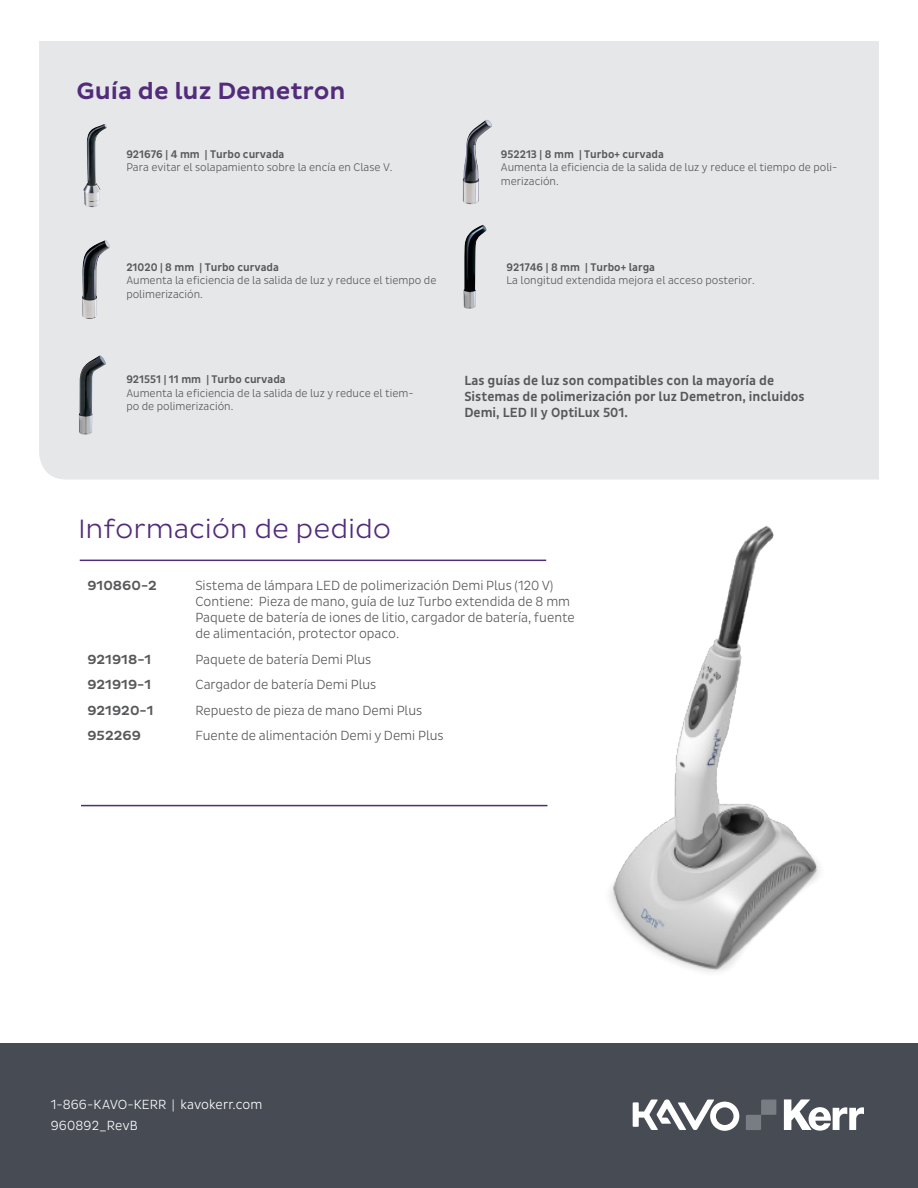
<style>
.page{position:relative;width:918px;height:1188px;background:#fff}
.page>*{position:absolute;margin:0;border:0;box-sizing:border-box;transform-origin:0 0}
.Category_Header{font:300 27px "Pluto Sans";letter-spacing:-.005em;color:#522b7b}
.t1{font:500 24px "Pluto Sans";color:#522b7b}
.t2{font:300 13.5px/16.2px "Pluto Sans Cond";color:#57585a}
.t3{font:500 13.5px/16.2px "Pluto Sans Cond";color:#57585a}
.Copy{font:300 13.5px "Pluto Sans Cond";letter-spacing:.01em;color:#fff}
.t4{font:500 13.5px "Pluto Sans";color:#57585a}
.t5{font:300 11.25px/13.5px "Pluto Sans Cond";color:#57585a}
.t6{font:500 11.25px "Pluto Sans Cond";color:#57585a}
</style>
<div class="page">
<div style="left:0;top:1044px;width:918px;height:144px;background:#464b54"></div>
<svg style="left:784px;top:1099px;width:80px;height:32px"></svg>
<svg style="left:746px;top:1100px;width:30px;height:30px"></svg>
<svg style="left:633px;top:1100px;width:106px;height:31px"></svg>
<div style="left:39px;top:41px;width:840px;height:439px;background:#e6e7e9"></div>
<img style="left:82px;top:240px;width:28px;height:79px">
<img style="left:463px;top:120px;width:29px;height:85px">
<img style="left:79px;top:355px;width:27px;height:80px">
<img style="left:83px;top:124px;width:24px;height:83px">
<img style="left:447px;top:213px;width:52px;height:101px">
<hr style="left:80px;top:560px;width:466px;height:1px;background:#522b7b">
<hr style="left:81px;top:805px;width:466px;height:1px;background:#522b7b">
<img style="left:423px;top:525px;width:397px;height:447px">
<p class="t1" style="left:77px;top:77px;width:271px">Guía de luz Demetron</p>
<p class="t6" style="left:126px;top:147px;width:160px">921676 | 4 mm | Turbo curvada</p>
<p class="t5" style="left:126px;top:161px;width:268px">Para evitar el solapamiento sobre la encía en Clase V.</p>
<p class="t6" style="left:501px;top:147px;width:165px">952213 | 8 mm | Turbo+ curvada</p>
<p class="t5" style="left:501px;top:161px;width:338px">Aumenta la eficiencia de la salida de luz y reduce el tiempo de poli&shy;merización.</p>
<p class="t6" style="left:126px;top:261px;width:154px">21020 | 8 mm | Turbo curvada</p>
<p class="t5" style="left:126px;top:274px;width:312px">Aumenta la eficiencia de la salida de luz y reduce el tiempo de polimerización.</p>
<p class="t6" style="left:507px;top:261px;width:150px">921746 | 8 mm | Turbo+ larga</p>
<p class="t5" style="left:507px;top:274px;width:250px">La longitud extendida mejora el acceso posterior.</p>
<p class="t6" style="left:126px;top:373px;width:161px">921551 | 11 mm | Turbo curvada</p>
<p class="t5" style="left:126px;top:386px;width:289px">Aumenta la eficiencia de la salida de luz y reduce el tiem&shy;po de polimerización.</p>
<p class="t3" style="left:464px;top:373px;width:342px">Las guías de luz son compatibles con la mayoría de<br>Sistemas de polimerización por luz Demetron, incluidos<br>Demi, LED II y OptiLux 501.</p>
<p class="Category_Header" style="left:78px;top:514px;width:314px">Información de pedido</p>
<p class="t4" style="left:87px;top:578px;width:71px">910860-2</p>
<p class="t2" style="left:195px;top:577px;width:360px">Sistema de lámpara LED de polimerización Demi Plus (120 V)</p>
<p class="t2" style="left:195px;top:593px;width:376px">Contiene: Pieza de mano, guía de luz Turbo extendida de 8 mm</p>
<p class="t2" style="left:195px;top:610px;width:381px">Paquete de batería de iones de litio, cargador de batería, fuente de alimentación, protector opaco.</p>
<p class="t4" style="left:87px;top:652px;width:65px">921918-1</p>
<p class="t2" style="left:195px;top:651px;width:177px">Paquete de batería Demi Plus</p>
<p class="t4" style="left:87px;top:677px;width:65px">921919-1</p>
<p class="t2" style="left:195px;top:677px;width:182px">Cargador de batería Demi Plus</p>
<p class="t4" style="left:87px;top:703px;width:68px">921920-1</p>
<p class="t2" style="left:195px;top:702px;width:228px">Repuesto de pieza de mano Demi Plus</p>
<p class="t4" style="left:87px;top:728px;width:55px">952269</p>
<p class="t2" style="left:195px;top:728px;width:250px">Fuente de alimentación Demi y Demi Plus</p>
<p class="Copy" style="left:51px;top:1097px;width:213px">1-866-KAVO-KERR | kavokerr.com</p>
<p class="Copy" style="left:51px;top:1118px;width:89px">960892_RevB</p>
</div>
